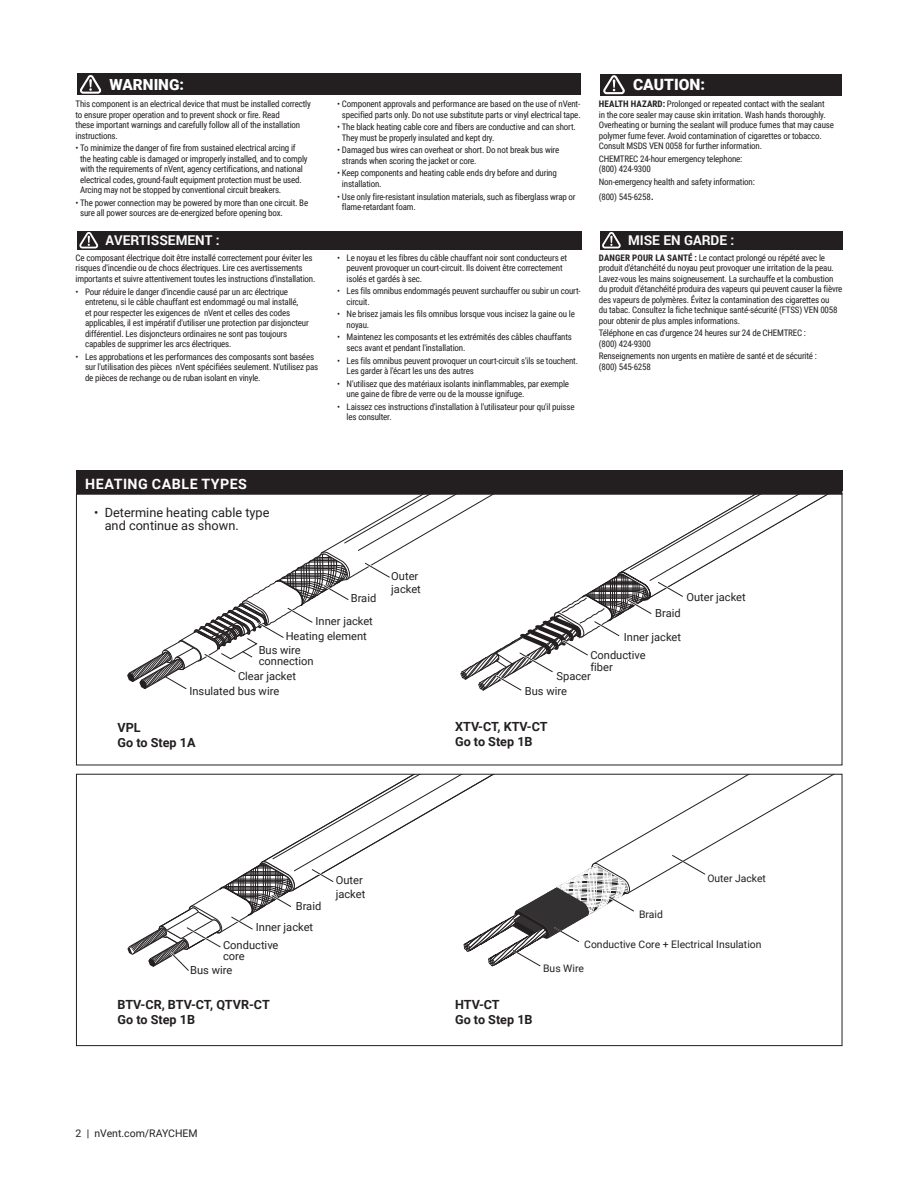
<style>
.page{position:relative;width:918px;height:1188px;background:#fff}
.page>*{position:absolute;margin:0;border:0;box-sizing:border-box;transform-origin:0 0}
.t1{font:900 15.6px "Roboto";color:#fff}
.t2{font:900 15.3px "Roboto";color:#fff}
.t3{font:700 14.25px "Roboto";letter-spacing:.035em;color:#fff}
.t4{font:700 13.5px "Roboto";color:#fff}
.t5{font:12.75px/13.5px "Roboto";color:#231f20}
.t6{font:700 12.6px/15.1px "Roboto";color:#231f20}
.t7{font:11.1px/11.1px "Roboto";color:#231f20}
.t8{font:10.5px "Roboto";color:#231f20}
.t9{font:10.35px "Roboto";color:#231f20}
.t10{font:9px/10.5px "Roboto Condensed";letter-spacing:-.02em;color:#231f20}
.s1{font-weight:700}
.s2{font-family:"Roboto";font-size:12.75px}
</style>
<div class="page">
<div style="left:77px;top:74px;width:504px;height:21px;background:#231f20"></div>
<svg style="left:80px;top:75px;width:22px;height:19px"></svg>
<div style="left:600px;top:74px;width:242px;height:21px;background:#231f20"></div>
<svg style="left:603px;top:75px;width:22px;height:20px"></svg>
<div style="left:77px;top:231px;width:504px;height:19px;background:#231f20"></div>
<svg style="left:79px;top:232px;width:20px;height:17px"></svg>
<div style="left:600px;top:231px;width:242px;height:19px;background:#231f20"></div>
<svg style="left:602px;top:232px;width:19px;height:17px"></svg>
<svg style="left:127px;top:495px;width:700px;height:196px"></svg>
<svg style="left:128px;top:776px;width:704px;height:195px"></svg>
<div style="left:76px;top:470px;width:766px;height:21px;background:#231f20"></div>
<div style="left:76px;top:477px;width:766px;height:18px;background:#231f20"></div>
<h2 class="t2" style="left:109px;top:76px;width:76px">WARNING:</h2>
<h1 class="t1" style="left:633px;top:76px;width:73px">CAUTION:</h1>
<p class="t10" style="left:76px;top:99px;width:237px">This component is an electrical device that must be installed correctly to ensure proper operation and to prevent shock or fire. Read<br>these important warnings and carefully follow all of the installation instructions.</p>
<p class="t10" style="left:80px;top:143px;width:229px;text-indent:-5px">• To minimize the danger of fire from sustained electrical arcing if the heating cable is damaged or improperly installed, and to comply with the requirements of nVent, agency certifications, and national electrical codes, ground-fault equipment protection must be used.<br>Arcing may not be stopped by conventional circuit breakers.</p>
<p class="t10" style="left:80px;top:198px;width:230px;text-indent:-5px">• The power connection may be powered by more than one circuit. Be sure all power sources are de-energized before opening box.</p>
<p class="t10" style="left:337px;top:99px;width:245px;text-align:center">• Component approvals and performance are based on the use of nVent&shy;specified parts only. Do not use substitute parts or vinyl electrical tape.</p>
<p class="t10" style="left:342px;top:122px;width:236px;text-indent:-5px">• The black heating cable core and fibers are conductive and can short.<br>They must be properly insulated and kept dry.</p>
<p class="t10" style="left:342px;top:145px;width:219px;text-indent:-5px">• Damaged bus wires can overheat or short. Do not break bus wire strands when scoring the jacket or core.</p>
<p class="t10" style="left:342px;top:169px;width:216px;text-indent:-5px">• Keep components and heating cable ends dry before and during installation.</p>
<p class="t10" style="left:342px;top:192px;width:235px;text-indent:-5px">• Use only fire-resistant insulation materials, such as fiberglass wrap or flame-retardant foam.</p>
<p class="t10" style="left:599px;top:99px;width:237px"><span class="s1">HEALTH HAZARD:</span> Prolonged or repeated contact with the sealant<br>in the core sealer may cause skin irritation. Wash hands thoroughly.<br>Overheating or burning the sealant will produce fumes that may cause polymer fume fever. Avoid contamination of cigarettes or tobacco.<br>Consult MSDS VEN 0058 for further information.</p>
<p class="t10" style="left:599px;top:154px;width:145px">CHEMTREC 24-hour emergency telephone: (800) 424-9300</p>
<p class="t10" style="left:599px;top:175px;width:158px;line-height:15.3px">Non-emergency health and safety information: (800) 545-6258<span class="s2">.</span></p>
<h3 class="t4" style="left:105px;top:231px;width:116px">AVERTISSEMENT :</h3>
<h3 class="t4" style="left:628px;top:231px;width:108px">MISE EN GARDE :</h3>
<p class="t10" style="left:76px;top:253px;width:241px">Ce composant électrique doit être installé correctement pour éviter les risques d'incendie ou de chocs électriques. Lire ces avertissements importants et suivre attentivement toutes les instructions d'installation.</p>
<p class="t10" style="left:85px;top:287px;width:225px;text-indent:-9px">• Pour réduire le danger d'incendie causé par un arc électrique entretenu, si le câble chauffant est endommagé ou mal installé,<br>et pour respecter les exigences de nVent et celles des codes applicables, il est impératif d'utiliser une protection par disjoncteur différentiel. Les disjoncteurs ordinaires ne sont pas toujours capables de supprimer les arcs électriques.</p>
<p class="t10" style="left:85px;top:352px;width:235px;text-indent:-9px">• Les approbations et les performances des composants sont basées sur l'utilisation des pièces nVent spécifiées seulement. N'utilisez pas de pièces de rechange ou de ruban isolant en vinyle.</p>
<p class="t10" style="left:347px;top:253px;width:222px;text-indent:-9px">• Le noyau et les fibres du câble chauffant noir sont conducteurs et peuvent provoquer un court-circuit. Ils doivent être correctement isolés et gardés à sec.</p>
<p class="t10" style="left:347px;top:286px;width:236px;text-indent:-9px">• Les fils omnibus endommagés peuvent surchauffer ou subir un court&shy;circuit.</p>
<p class="t10" style="left:347px;top:309px;width:230px;text-indent:-9px">• Ne brisez jamais les fils omnibus lorsque vous incisez la gaine ou le noyau.</p>
<p class="t10" style="left:347px;top:333px;width:227px;text-indent:-9px">• Maintenez les composants et les extrémités des câbles chauffants secs avant et pendant l'installation.</p>
<p class="t10" style="left:347px;top:356px;width:233px;text-indent:-9px">• Les fils omnibus peuvent provoquer un court-circuit s'ils se touchent.<br>Les garder à l'écart les uns des autres</p>
<p class="t10" style="left:347px;top:379px;width:224px;text-indent:-9px">• N'utilisez que des matériaux isolants ininflammables, par exemple une gaine de fibre de verre ou de la mousse ignifuge.</p>
<p class="t10" style="left:347px;top:402px;width:229px;text-indent:-9px">• Laissez ces instructions d'installation à l'utilisateur pour qu'il puisse les consulter.</p>
<p class="t10" style="left:599px;top:253px;width:245px"><span class="s1">DANGER POUR LA SANTÉ :</span> Le contact prolongé ou répété avec le produit d'étanchéité du noyau peut provoquer une irritation de la peau.<br>Lavez-vous les mains soigneusement. La surchauffe et la combustion du produit d'étanchéité produira des vapeurs qui peuvent causer la fièvre des vapeurs de polymères. Évitez la contamination des cigarettes ou<br>du tabac. Consultez la fiche technique santé-sécurité (FTSS) VEN 0058 pour obtenir de plus amples informations.</p>
<p class="t10" style="left:599px;top:327px;width:209px">Téléphone en cas d'urgence 24 heures sur 24 de CHEMTREC : (800) 424-9300</p>
<p class="t10" style="left:599px;top:351px;width:220px">Renseignements non urgents en matière de santé et de sécurité : (800) 545-6258</p>
<h3 class="t3" style="left:85px;top:477px;width:163px">HEATING CABLE TYPES</h3>
<h3 class="t5" style="left:105px;top:506px;width:166px;text-indent:-11px">• Determine heating cable type and continue as shown.</h3>
<p class="t7" style="left:351px;top:593px;width:27px">Braid</p>
<p class="t7" style="left:316px;top:616px;width:59px">Inner jacket</p>
<p class="t7" style="left:286px;top:631px;width:83px">Heating element</p>
<p class="t7" style="left:391px;top:570px;width:31px;line-height:13.4px">Outer jacket</p>
<p class="t7" style="left:686px;top:592px;width:61px">Outer jacket</p>
<p class="t7" style="left:655px;top:608px;width:27px">Braid</p>
<p class="t7" style="left:624px;top:632px;width:59px">Inner jacket</p>
<p class="t7" style="left:259px;top:646px;width:56px">Bus wire connection</p>
<p class="t7" style="left:238px;top:671px;width:59px">Clear jacket</p>
<p class="t7" style="left:590px;top:651px;width:57px">Conductive fiber</p>
<p class="t7" style="left:557px;top:671px;width:36px">Spacer</p>
<p class="t7" style="left:189px;top:686px;width:91px">Insulated bus wire</p>
<p class="t7" style="left:525px;top:686px;width:44px">Bus wire</p>
<h3 class="t6" style="left:118px;top:721px;width:79px">VPL<br>Go to Step 1A</h3>
<h3 class="t6" style="left:455px;top:720px;width:94px">XTV-CT, KTV-CT<br>Go to Step 1B</h3>
<p class="t7" style="left:296px;top:901px;width:27px">Braid</p>
<p class="t7" style="left:256px;top:923px;width:59px">Inner jacket</p>
<p class="t7" style="left:223px;top:941px;width:57px">Conductive core</p>
<p class="t7" style="left:336px;top:874px;width:31px;line-height:13.4px">Outer jacket</p>
<p class="t9" style="left:707px;top:874px;width:60px">Outer Jacket</p>
<p class="t9" style="left:639px;top:909px;width:25px">Braid</p>
<p class="t9" style="left:584px;top:940px;width:179px">Conductive Core + Electrical Insulation</p>
<p class="t7" style="left:190px;top:966px;width:44px">Bus wire</p>
<h3 class="t6" style="left:118px;top:998px;width:154px">BTV-CR, BTV-CT, QTVR-CT<br>Go to Step 1B</h3>
<h3 class="t6" style="left:455px;top:998px;width:79px">HTV-CT<br>Go to Step 1B</h3>
<p class="t9" style="left:543px;top:964px;width:42px">Bus Wire</p>
<p class="t8" style="left:76px;top:1129px;width:124px">2 | nVent.com/RAYCHEM</p>
</div>
